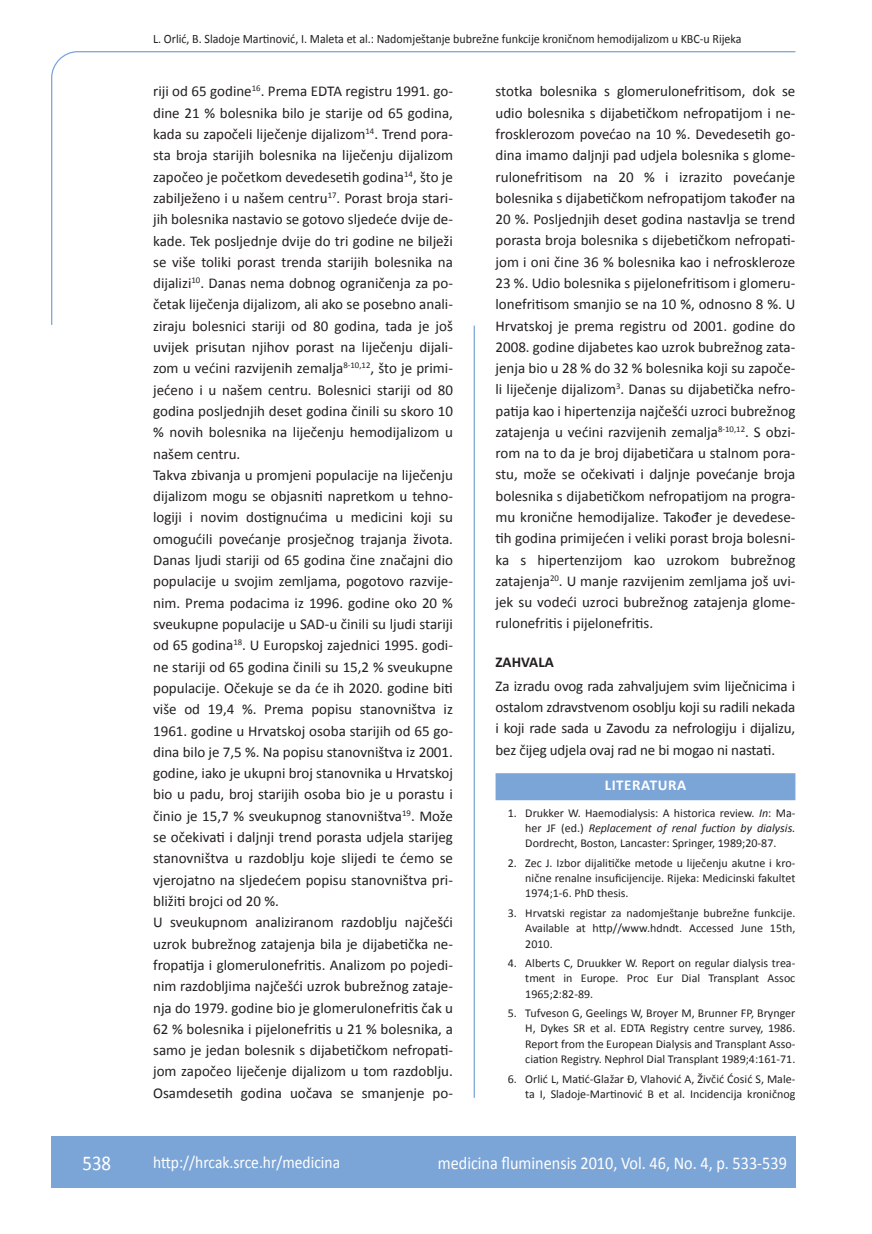
<style>
.page{position:relative;width:872px;height:1234px;background:#fff}
.page>*{position:absolute;margin:0;border:0;box-sizing:border-box;transform-origin:0 0}
.t1{font:21px "Calibri";color:#fff;scale:.9 1}
.t2{font:18px "Calibri";color:#fff;scale:.9 1}
.t3{font:17.25px "Calibri";color:#fff;scale:.9 1}
.t4{font:15px/21.3px "Calibri";color:#231f20;text-align:justify}
.t5{font:700 15px "Calibri";letter-spacing:.04em;color:#fff}
.t6{font:700 15px "Calibri";color:#231f20}
.t7{font:12.75px "Calibri";color:#231f20;scale:.94 1}
.t8{font:12px/15.3px "Calibri";color:#231f20;text-align:justify}
.s1{font-style:italic}
</style>
<div class="page">
<svg style="left:51px;top:51px;width:745px;height:274px"></svg>
<hr style="left:473px;top:325px;width:2px;height:772px;background:#7ca5d7">
<div style="left:51px;top:1135px;width:744px;height:51px;background:#7ca5d7"></div>
<div style="left:495px;top:773px;width:300px;height:27px;background:#7ca5d7"></div>
<p class="t7" style="left:153px;top:30px;width:627px">L. Orlić, B. Sladoje Martinović, I. Maleta et al.: Nadomještanje bubrežne funkcije kroničnom hemodijalizom u KBC-u Rijeka</p>
<p class="t4" style="left:153px;top:80px;width:301px;text-align:left">riji od 65 godine<sup>16</sup>. Prema EDTA registru 1991. go&shy;dine 21 % bolesnika bilo je starije od 65 godina, kada su započeli liječenje dijalizom<sup>14</sup>. Trend pora&shy;sta broja starijih bolesnika na liječenju dijalizom započeo je početkom devedesetih godina<sup>14</sup>, što je zabilježeno i u našem centru<sup>17</sup>. Porast broja stari&shy;jih bolesnika nastavio se gotovo sljedeće dvije de&shy;kade. Tek posljednje dvije do tri godine ne bilježi se više toliki porast trenda starijih bolesnika na dijalizi<sup>10</sup>. Danas nema dobnog ograničenja za po&shy;četak liječenja dijalizom, ali ako se posebno anali&shy;ziraju bolesnici stariji od 80 godina, tada je još uvijek prisutan njihov porast na liječenju dijali&shy;zom u većini razvijenih zemalja<sup>8-10,12</sup>, što je primi&shy;jećeno i u našem centru. Bolesnici stariji od 80 godina posljednjih deset godina činili su skoro 10 % novih bolesnika na liječenju hemodijalizom u našem centru.<br>Takva zbivanja u promjeni populacije na liječenju dijalizom mogu se objasniti napretkom u tehno&shy;logiji i novim dostignućima u medicini koji su omogućili povećanje prosječnog trajanja života.<br>Danas ljudi stariji od 65 godina čine značajni dio populacije u svojim zemljama, pogotovo razvije&shy;nim. Prema podacima iz 1996. godine oko 20 % sveukupne populacije u SAD-u činili su ljudi stariji od 65 godina<sup>18</sup>. U Europskoj zajednici 1995. godi&shy;ne stariji od 65 godina činili su 15,2 % sveukupne populacije. Očekuje se da će ih 2020. godine biti više od 19,4 %. Prema popisu stanovništva iz 1961. godine u Hrvatskoj osoba starijih od 65 go&shy;dina bilo je 7,5 %. Na popisu stanovništva iz 2001. godine, iako je ukupni broj stanovnika u Hrvatskoj bio u padu, broj starijih osoba bio je u porastu i činio je 15,7 % sveukupnog stanovništva<sup>19</sup>. Može se očekivati i daljnji trend porasta udjela starijeg stanovništva u razdoblju koje slijedi te ćemo se vjerojatno na sljedećem popisu stanovništva pri&shy;bližiti brojci od 20 %.<br>U sveukupnom analiziranom razdoblju najčešći uzrok bubrežnog zatajenja bila je dijabetička ne&shy;fropatija i glomerulonefritis. Analizom po pojedi&shy;nim razdobljima najčešći uzrok bubrežnog zataje&shy;nja do 1979. godine bio je glomerulonefritis čak u 62 % bolesnika i pijelonefritis u 21 % bolesnika, a samo je jedan bolesnik s dijabetičkom nefropati&shy;jom započeo liječenje dijalizom u tom razdoblju.<br>Osamdesetih godina uočava se smanjenje po-</p>
<p class="t4" style="left:495px;top:80px;width:301px">stotka bolesnika s glomerulonefritisom, dok se udio bolesnika s dijabetičkom nefropatijom i ne&shy;frosklerozom povećao na 10 %. Devedesetih go&shy;dina imamo daljnji pad udjela bolesnika s glome&shy;rulonefritisom na 20 % i izrazito povećanje bolesnika s dijabetičkom nefropatijom također na 20 %. Posljednjih deset godina nastavlja se trend porasta broja bolesnika s dijebetičkom nefropati&shy;jom i oni čine 36 % bolesnika kao i nefroskleroze 23 %. Udio bolesnika s pijelonefritisom i glomeru&shy;lonefritisom smanjio se na 10 %, odnosno 8 %. U Hrvatskoj je prema registru od 2001. godine do 2008. godine dijabetes kao uzrok bubrežnog zata&shy;jenja bio u 28 % do 32 % bolesnika koji su započe&shy;li liječenje dijalizom<sup>3</sup>. Danas su dijabetička nefro&shy;patija kao i hipertenzija najčešći uzroci bubrežnog zatajenja u većini razvijenih zemalja<sup>8-10,12</sup>. S obzi&shy;rom na to da je broj dijabetičara u stalnom pora&shy;stu, može se očekivati i daljnje povećanje broja bolesnika s dijabetičkom nefropatijom na progra&shy;mu kronične hemodijalize. Također je devedese&shy;tih godina primijećen i veliki porast broja bolesni&shy;ka s hipertenzijom kao uzrokom bubrežnog zatajenja<sup>20</sup>. U manje razvijenim zemljama još uvi&shy;jek su vodeći uzroci bubrežnog zatajenja glome&shy;rulonefritis i pijelonefritis.</p>
<p class="t6" style="left:495px;top:652px;width:60px">ZAHVALA</p>
<p class="t4" style="left:495px;top:674px;width:301px">Za izradu ovog rada zahvaljujem svim liječnicima i ostalom zdravstvenom osoblju koji su radili nekada i koji rade sada u Zavodu za nefrologiju i dijalizu, bez čijeg udjela ovaj rad ne bi mogao ni nastati.</p>
<p class="t5" style="left:604px;top:776px;width:83px">LITERATURA</p>
<p class="t8" style="left:525px;top:804px;width:271px;text-indent:-18px">1. Drukker W. Haemodialysis: A historica review. <span class="s1">In</span>: Ma&shy;her JF (ed.) <span class="s1">Replacement of renal fuction by dialysis.<br></span>Dordrecht, Boston, Lancaster: Springer, 1989;20-87.</p>
<p class="t8" style="left:525px;top:854px;width:272px;text-indent:-18px">2. Zec J. Izbor dijalitičke metode u liječenju akutne i kro&shy;nične renalne insuficijencije. Rijeka: Medicinski fakultet 1974;1-6. PhD thesis.</p>
<p class="t8" style="left:525px;top:904px;width:272px;text-indent:-18px">3. Hrvatski registar za nadomještanje bubrežne funkcije.<br>Available at http//www.hdndt. Accessed June 15th, 2010.</p>
<p class="t8" style="left:525px;top:954px;width:271px;text-indent:-18px">4. Alberts C, Druukker W. Report on regular dialysis trea&shy;tment in Europe. Proc Eur Dial Transplant Assoc 1965;2:82-89.</p>
<p class="t8" style="left:525px;top:1004px;width:271px;text-indent:-18px">5. Tufveson G, Geelings W, Broyer M, Brunner FP, Brynger H, Dykes SR et al. EDTA Registry centre survey, 1986.<br>Report from the European Dialysis and Transplant Asso&shy;ciation Registry. Nephrol Dial Transplant 1989;4:161-71.</p>
<p class="t8" style="left:507px;top:1069px;width:289px;text-align:right">6. Orlić L, Matić-Glažar Đ, Vlahović A, Živčić Ćosić S, Male&shy;ta I, Sladoje-Martinović B et al. Incidencija kroničnog</p>
<h1 class="t1" style="left:82px;top:1149px;width:33px">538</h1>
<p class="t3" style="left:153px;top:1150px;width:209px">http://hrcak.srce.hr/medicina</p>
<p class="t2" style="left:438px;top:1151px;width:389px">medicina fluminensis 2010, Vol. 46, No. 4, p. 533-539</p>
</div>
